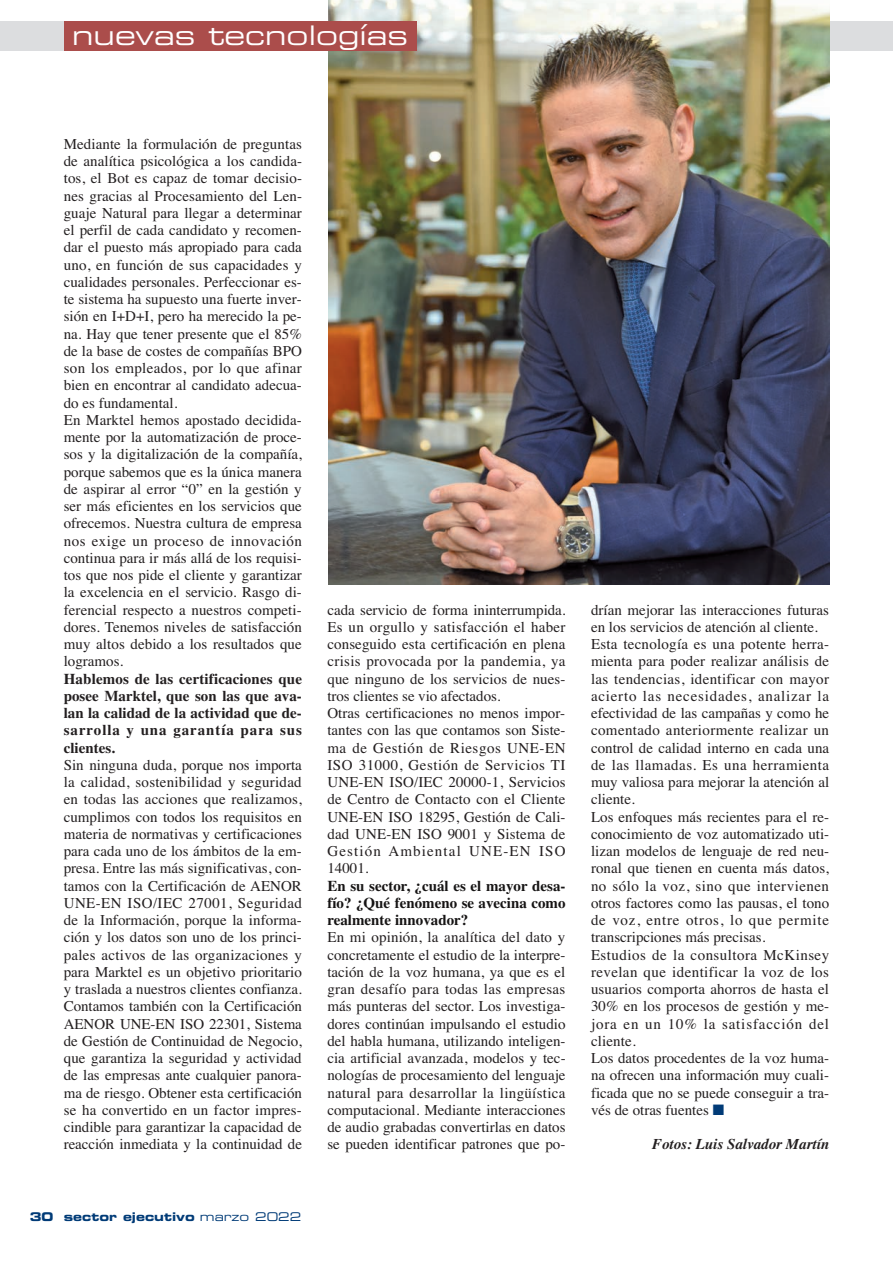
<style>
.page{position:relative;width:893px;height:1263px;background:#fff}
.page>*{position:absolute;margin:0;border:0;box-sizing:border-box;transform-origin:0 0}
.t1{font:27px "Eurostile Extended Two";color:#fff}
.t2{font:15px/17.2px "Times";color:#231f20}
.t3{font:700 15px/17.2px "Times";letter-spacing:.055em;color:#231f20;text-align:justify}
.t4{font:700 15px/17.2px "Times";color:#161414;text-align:justify}
.t5{font:italic 700 15px "Times";color:#231f20}
.t6{font:12px "Eurostile Bold Extended Two";color:#013b77}
.s1{font-family:"Eurostile Extended Two"}
.s2{color:#013b77}
</style>
<div class="page">
<div style="left:0;top:21px;width:893px;height:30px;background:#dcdddf"></div>
<img style="left:328px;top:0;width:501px;height:585px">
<div style="left:64px;top:21px;width:353px;height:30px;background:#ab4d4b"></div>
<h1 class="t1" style="left:72px;top:26px;width:337px">nuevas tecnologías</h1>
<p class="t2" style="left:64px;top:135px;width:240px">Mediante la formulación de preguntas de analítica psicológica a los candida&shy;tos, el Bot es capaz de tomar decisio&shy;nes gracias al Procesamiento del Len&shy;guaje Natural para llegar a determinar el perfil de cada candidato y recomen&shy;dar el puesto más apropiado para cada uno, en función de sus capacidades y cualidades personales. Perfeccionar es&shy;te sistema ha supuesto una fuerte inver&shy;sión en I+D+I, pero ha merecido la pe&shy;na. Hay que tener presente que el 85% de la base de costes de compañías BPO son los empleados, por lo que afinar bien en encontrar al candidato adecua&shy;do es fundamental.<br>En Marktel hemos apostado decidida&shy;mente por la automatización de proce&shy;sos y la digitalización de la compañía, porque sabemos que es la única manera de aspirar al error “0” en la gestión y ser más eficientes en los servicios que ofrecemos. Nuestra cultura de empresa nos exige un proceso de innovación continua para ir más allá de los requisi&shy;tos que nos pide el cliente y garantizar la excelencia en el servicio. Rasgo di&shy;ferencial respecto a nuestros competi&shy;dores. Tenemos niveles de satisfacción muy altos debido a los resultados que logramos.</p>
<p class="t3" style="left:64px;top:670px;width:240px">Hablemos de las certificaciones que posee Marktel, que son las que ava&shy;lan la calidad de la actividad que de&shy;sarrolla y una garantía para sus clientes.</p>
<p class="t2" style="left:64px;top:756px;width:240px;text-align:justify">Sin ninguna duda, porque nos importa la calidad, sostenibilidad y seguridad en todas las acciones que realizamos, cumplimos con todos los requisitos en materia de normativas y certificaciones para cada uno de los ámbitos de la em&shy;presa. Entre las más significativas, con&shy;tamos con la Certificación de AENOR UNE-EN ISO/IEC 27001, Seguridad de la Información, porque la informa&shy;ción y los datos son uno de los princi&shy;pales activos de las organizaciones y para Marktel es un objetivo prioritario y traslada a nuestros clientes confianza.<br>Contamos también con la Certificación AENOR UNE-EN ISO 22301, Sistema de Gestión de Continuidad de Negocio, que garantiza la seguridad y actividad de las empresas ante cualquier panora&shy;ma de riesgo. Obtener esta certificación se ha convertido en un factor impres&shy;cindible para garantizar la capacidad de reacción inmediata y la continuidad de</p>
<p class="t6" style="left:30px;top:1212px;width:273px">30 sector ejecutivo <span class="s1">marzo 2022</span></p>
<p class="t2" style="left:327px;top:601px;width:240px">cada servicio de forma ininterrumpida.<br>Es un orgullo y satisfacción el haber conseguido esta certificación en plena crisis provocada por la pandemia, ya que ninguno de los servicios de nues&shy;tros clientes se vio afectados.<br>Otras certificaciones no menos impor&shy;tantes con las que contamos son Siste&shy;ma de Gestión de Riesgos UNE-EN ISO 31000, Gestión de Servicios TI UNE-EN ISO/IEC 20000-1, Servicios de Centro de Contacto con el Cliente UNE-EN ISO 18295, Gestión de Cali&shy;dad UNE-EN ISO 9001 y Sistema de Gestión Ambiental UNE-EN ISO 14001.</p>
<p class="t4" style="left:327px;top:877px;width:240px">En su sector, ¿cuál es el mayor desa&shy;fío? ¿Qué fenómeno se avecina como realmente innovador?</p>
<p class="t2" style="left:327px;top:929px;width:240px;text-align:justify">En mi opinión, la analítica del dato y concretamente el estudio de la interpre&shy;tación de la voz humana, ya que es el gran desafío para todas las empresas más punteras del sector. Los investiga&shy;dores continúan impulsando el estudio del habla humana, utilizando inteligen&shy;cia artificial avanzada, modelos y tec&shy;nologías de procesamiento del lenguaje natural para desarrollar la lingüística computacional. Mediante interacciones de audio grabadas convertirlas en datos se pueden identificar patrones que po-</p>
<p class="t2" style="left:591px;top:601px;width:240px">drían mejorar las interacciones futuras en los servicios de atención al cliente.<br>Esta tecnología es una potente herra&shy;mienta para poder realizar análisis de las tendencias, identificar con mayor acierto las necesidades, analizar la efectividad de las campañas y como he comentado anteriormente realizar un control de calidad interno en cada una de las llamadas. Es una herramienta muy valiosa para mejorar la atención al cliente.<br>Los enfoques más recientes para el re&shy;conocimiento de voz automatizado uti&shy;lizan modelos de lenguaje de red neu&shy;ronal que tienen en cuenta más datos, no sólo la voz, sino que intervienen otros factores como las pausas, el tono de voz, entre otros, lo que permite transcripciones más precisas.<br>Estudios de la consultora McKinsey revelan que identificar la voz de los usuarios comporta ahorros de hasta el 30% en los procesos de gestión y me&shy;jora en un 10% la satisfacción del cliente.<br>Los datos procedentes de la voz huma&shy;na ofrecen una información muy cuali&shy;ficada que no se puede conseguir a tra&shy;vés de otras fuentes <span class="s2">■</span></p>
<p class="t5" style="left:652px;top:1135px;width:179px">Fotos: Luis Salvador Martín</p>
</div>
